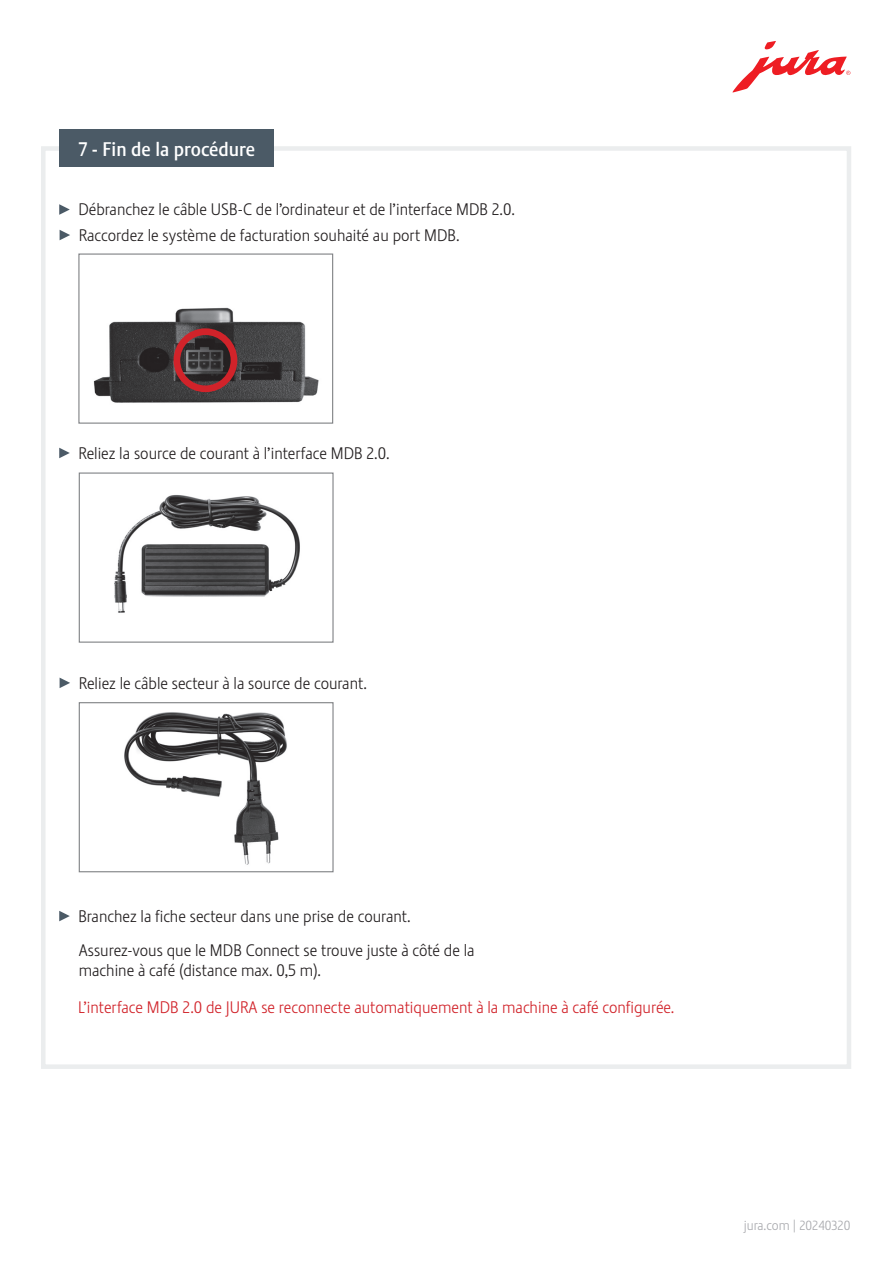
<style>
.page{position:relative;width:893px;height:1263px;background:#fff}
.page>*{position:absolute;margin:0;border:0;box-sizing:border-box;transform-origin:0 0}
.t1{font:19.5px "Stalemate Pro 2 J Medium";color:#fff}
.t2{font:16.5px/19.8px "Stalemate Pro 2 J Light";color:#231f20}
.t3{font:16.5px "Stalemate Pro 2 J Light";color:#d1232a}
.t4{font:13.5px "Stalemate Pro 2 J Light";color:#a8a9ad}
.s1{font-size:13.2px}
</style>
<div class="page">
<svg style="left:732px;top:41px;width:118px;height:51px"></svg>
<div style="left:41px;top:146px;width:810px;height:923px;border:4px solid #ebedee"></div>
<div style="left:59px;top:129px;width:215px;height:38px;background:#4b5a66"></div>
<svg style="left:60px;top:230px;width:10px;height:10px"></svg>
<img style="left:93px;top:307px;width:226px;height:96px">
<div style="left:78px;top:253px;width:255px;height:171px;border:1px solid #808285"></div>
<div style="left:174px;top:328px;width:63px;height:64px;border:7px solid #d1232a;border-radius:50%"></div>
<svg style="left:59px;top:204px;width:11px;height:11px"></svg>
<svg style="left:59px;top:448px;width:11px;height:10px"></svg>
<svg style="left:59px;top:911px;width:11px;height:10px"></svg>
<svg style="left:60px;top:678px;width:10px;height:10px"></svg>
<img style="left:114px;top:495px;width:186px;height:118px">
<div style="left:79px;top:472px;width:255px;height:171px;border:1px solid #808285"></div>
<img style="left:124px;top:712px;width:163px;height:153px">
<div style="left:79px;top:702px;width:255px;height:170px;border:1px solid #808285"></div>
<p class="t1" style="left:78px;top:137px;width:178px">7 - Fin de la procédure</p>
<p class="t2" style="left:78px;top:200px;width:438px">Débranchez le câble USB-C de l’ordinateur et de l’interface MDB 2.0.</p>
<p class="t2" style="left:79px;top:225px;width:382px">Raccordez le système de facturation souhaité au port MDB.</p>
<p class="t2" style="left:78px;top:443px;width:313px">Reliez la source de courant à l’interface MDB 2.0.</p>
<p class="t2" style="left:79px;top:673px;width:290px">Reliez le câble secteur à la source de courant.</p>
<p class="t2" style="left:78px;top:906px;width:334px">Branchez la fiche secteur dans une prise de courant.</p>
<p class="t2" style="left:79px;top:941px;width:397px">Assurez-vous que le MDB Connect se trouve juste à côté de la machine à café (distance max. 0,5 m).</p>
<p class="t3" style="left:78px;top:997px;width:598px">L’interface MDB 2.0 de JURA se reconnecte automatiquement à la machine à café configurée.</p>
<p class="t4" style="left:744px;top:1217px;width:108px">jura.com | <span class="s1">20240320</span></p>
</div>
